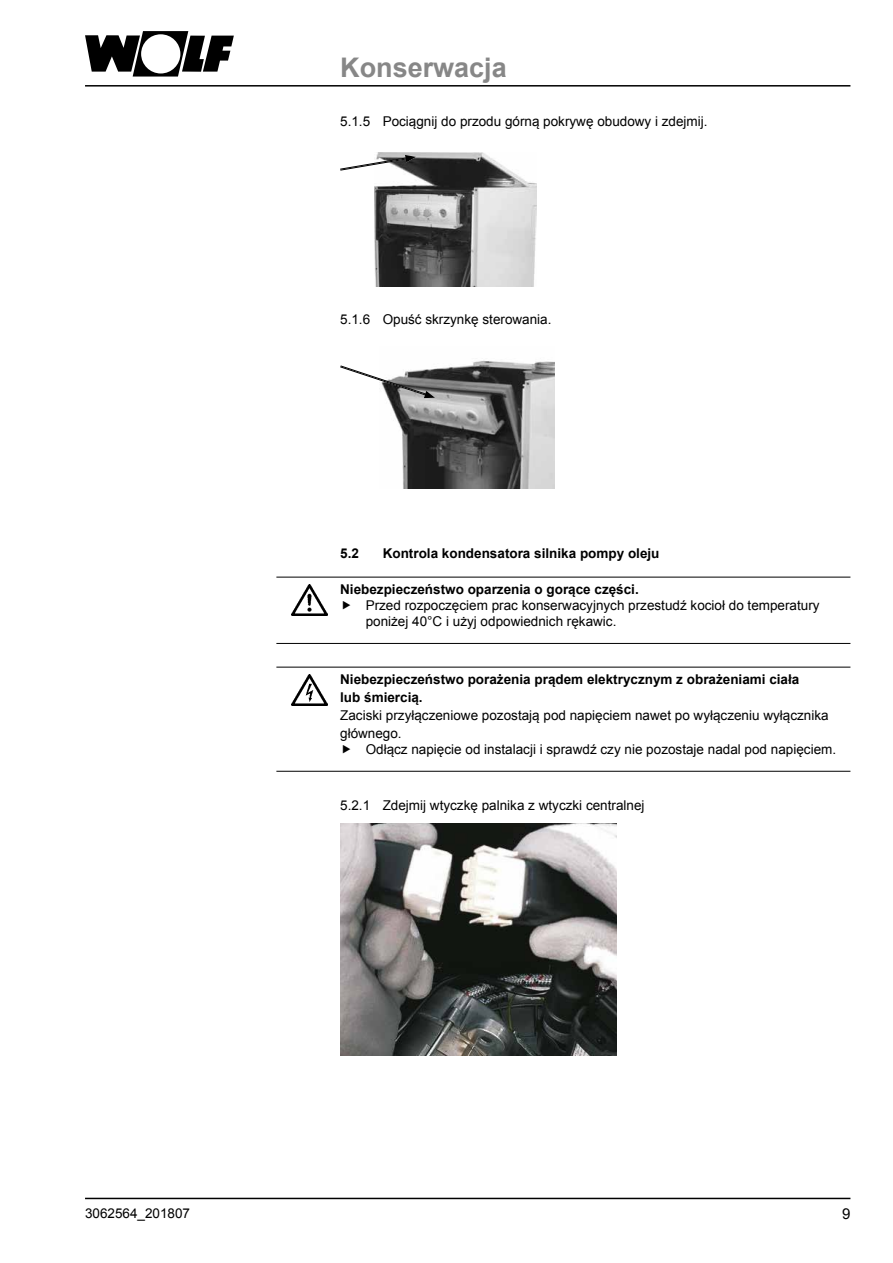
<style>
.page{position:relative;width:893px;height:1263px;background:#fff}
.page>*{position:absolute;margin:0;border:0;box-sizing:border-box;transform-origin:0 0}
.t1{font:700 27px "Arial";color:#878787}
.t2{font:15px "Arial";color:#000}
.t3{font:13.5px/16.2px "Arial";color:#000}
.t4{font:700 13.5px/18px "Arial";color:#000}
</style>
<div class="page">
<svg style="left:85px;top:31px;width:149px;height:46px"></svg>
<hr style="left:85px;top:85px;width:765px;height:2px;background:#000">
<hr style="left:85px;top:1198px;width:765px;height:1px;background:#000">
<hr style="left:276px;top:577px;width:574px;height:1px;background:#000">
<hr style="left:276px;top:643px;width:574px;height:1px;background:#000">
<hr style="left:276px;top:667px;width:574px;height:1px;background:#000">
<hr style="left:276px;top:771px;width:574px;height:1px;background:#000">
<img style="left:375px;top:153px;width:161px;height:133px">
<svg style="left:340px;top:155px;width:76px;height:16px"></svg>
<img style="left:388px;top:360px;width:167px;height:129px">
<svg style="left:340px;top:365px;width:95px;height:33px"></svg>
<img style="left:340px;top:824px;width:277px;height:231px">
<img style="left:291px;top:584px;width:36px;height:32px">
<img style="left:291px;top:674px;width:36px;height:32px">
<h1 class="t1" style="left:340px;top:49px;width:168px">Konserwacja</h1>
<p class="t3" style="left:340px;top:113px;width:369px">5.1.5 Pociągnij do przodu górną pokrywę obudowy i zdejmij.</p>
<p class="t3" style="left:340px;top:311px;width:213px">5.1.6 Opuść skrzynkę sterowania.</p>
<p class="t4" style="left:340px;top:545px;width:20px">5.2</p>
<p class="t4" style="left:383px;top:545px;width:278px">Kontrola kondensatora silnika pompy oleju</p>
<p class="t4" style="left:340px;top:581px;width:300px">Niebezpieczeństwo oparzenia o gorące części.</p>
<p class="t3" style="left:366px;top:598px;width:455px">Przed rozpoczęciem prac konserwacyjnych przestudź kocioł do temperatury poniżej 40°C i użyj odpowiednich rękawic.</p>
<p class="t4" style="left:340px;top:671px;width:461px">Niebezpieczeństwo porażenia prądem elektrycznym z obrażeniami ciała lub śmiercią.</p>
<p class="t3" style="left:340px;top:706px;width:490px;line-height:18px">Zaciski przyłączeniowe pozostają pod napięciem nawet po wyłączeniu wyłącznika głównego.</p>
<p class="t3" style="left:366px;top:741px;width:472px">Odłącz napięcie od instalacji i sprawdź czy nie pozostaje nadal pod napięciem.</p>
<p class="t3" style="left:340px;top:797px;width:306px">5.2.1 Zdejmij wtyczkę palnika z wtyczki centralnej</p>
<p class="t3" style="left:85px;top:1205px;width:107px">3062564_201807</p>
<p class="t2" style="left:842px;top:1203px;width:10px">9</p>
</div>
